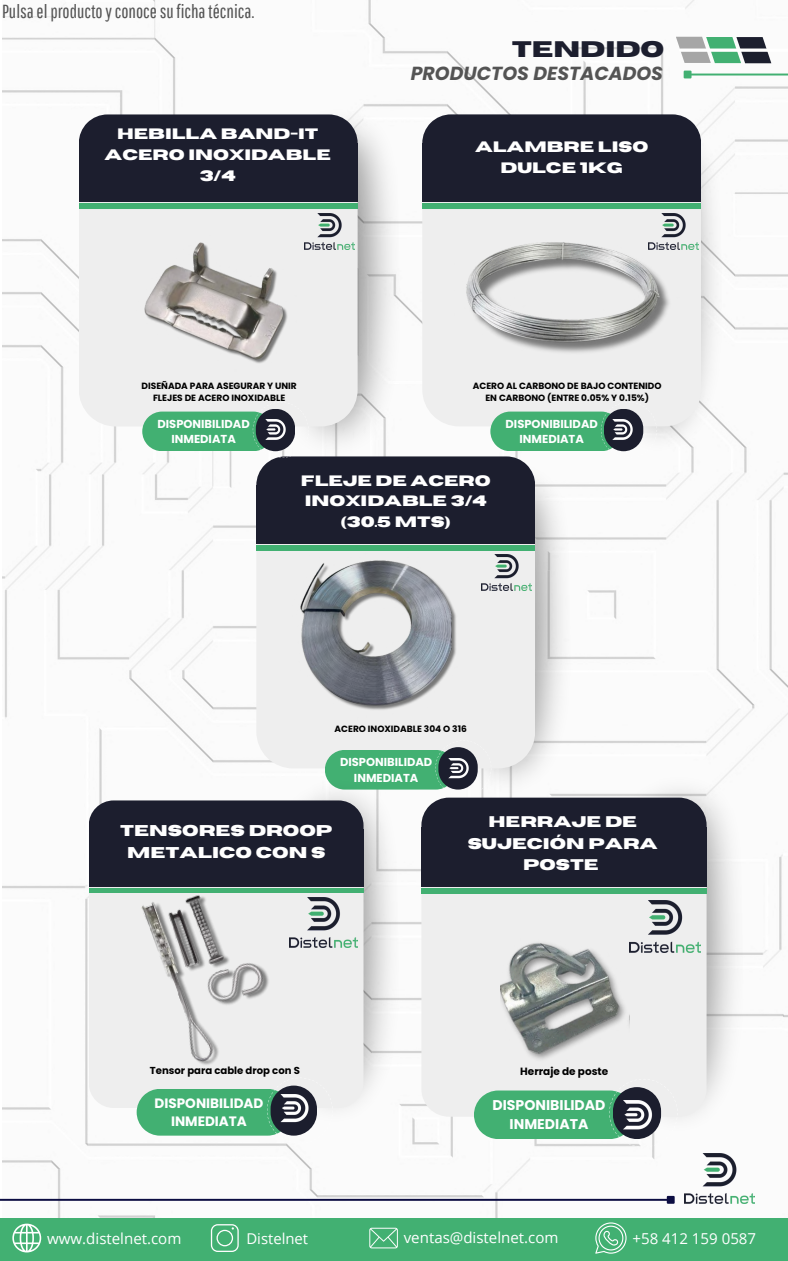
<style>
.page{position:relative;width:788px;height:1261px;background:#fff}
.page>*{position:absolute;margin:0;border:0;box-sizing:border-box;transform-origin:0 0}
.t1{font:700 22.4px "Horizon";color:#1c1e2e}
.t2{font:18.9px "Pathway Gothic One";color:#545454}
.t3{font:italic 700 18.9px "Poppins";color:#545454}
.t4{font:700 15.58px/21.7px "Horizon";color:#fff;text-align:center}
.t5{font:700 15.4px/21.3px "Horizon";color:#fff;text-align:center}
.t6{font:700 15.05px/20.9px "Horizon";color:#fff;text-align:center}
.t7{font:15.05px "Open Sans";color:#fff}
.t8{font:14.88px "Open Sans";color:#fff}
.t9{font:700 14.09px/19.1px "Poppins";color:#fff;text-align:center}
.t10{font:700 13.56px/18.4px "Poppins";color:#fff;text-align:center}
.t11{font:700 11.55px/15.6px "Poppins";color:#fff;text-align:center}
.t12{font:700 10.5px "Poppins";color:#000}
.t13{font:700 10.06px "Poppins";color:#000}
.t14{font:700 9.01px/12px "Poppins";color:#000;text-align:center}
</style>
<div class="page">
<img style="left:2px;top:0;width:785px;height:1217px">
<div style="left:0;top:1217px;width:788px;height:43px;background:#42b072"></div>
<hr style="left:0;top:1198px;width:667px;height:2px;background:#0c0d42">
<div style="left:666px;top:1195px;width:8px;height:8px;border:2px solid #0c0d42"></div>
<img style="left:684px;top:1153px;width:70px;height:50px">
<svg style="left:675px;top:37px;width:61px;height:26px"></svg>
<img style="left:736px;top:37px;width:35px;height:26px">
<svg style="left:678px;top:48px;width:109px;height:4px"></svg>
<hr style="left:691px;top:73px;width:97px;height:2px;background:#42b072">
<div style="left:683px;top:71px;width:8px;height:7px;border:2px solid #42b072"></div>
<img style="left:288px;top:100px;width:115px;height:302px">
<div style="left:79px;top:201px;width:278px;height:225px;background:#eee"></div>
<div style="left:79px;top:204px;width:278px;height:5px;background:#42b072"></div>
<svg style="left:79px;top:114px;width:278px;height:29px;background:#282a39"></svg>
<div style="left:79px;top:143px;width:278px;height:58px;background:#1c1e2e"></div>
<img style="left:616px;top:113px;width:109px;height:348px">
<div style="left:422px;top:201px;width:279px;height:225px;background:#eee"></div>
<div style="left:422px;top:203px;width:279px;height:5px;background:#42b072"></div>
<svg style="left:422px;top:114px;width:279px;height:29px;background:#292a39"></svg>
<div style="left:422px;top:143px;width:279px;height:58px;background:#1c1e2e"></div>
<img style="left:304px;top:214px;width:50px;height:36px">
<img style="left:648px;top:213px;width:50px;height:36px">
<img style="left:535px;top:513px;width:38px;height:227px">
<div style="left:256px;top:543px;width:279px;height:225px;background:#eee"></div>
<div style="left:256px;top:545px;width:279px;height:5px;background:#42b072"></div>
<div style="left:256px;top:485px;width:279px;height:58px;background:#1c1e2e"></div>
<img style="left:481px;top:554px;width:50px;height:36px">
<img style="left:292px;top:543px;width:165px;height:177px">
<svg style="left:142px;top:402px;width:514px;height:111px"></svg>
<div style="left:604px;top:408px;width:39px;height:43px;background:#1c1e2e;border-radius:20px"></div>
<svg style="left:12px;top:1223px;width:29px;height:29px"></svg>
<svg style="left:369px;top:1227px;width:29px;height:20px"></svg>
<svg style="left:595px;top:1222px;width:31px;height:31px"></svg>
<svg style="left:211px;top:1224px;width:27px;height:27px"></svg>
<img style="left:255px;top:419px;width:42px;height:22px">
<img style="left:602px;top:419px;width:42px;height:22px">
<img style="left:136px;top:235px;width:161px;height:136px">
<img style="left:454px;top:240px;width:225px;height:121px">
<img style="left:289px;top:770px;width:113px;height:362px">
<div style="left:89px;top:847px;width:274px;height:260px;background:#eee;border-radius:25px"></div>
<div style="left:89px;top:888px;width:274px;height:5px;background:#42b072"></div>
<div style="left:89px;top:800px;width:274px;height:56px;background:#1c1e2e;border-radius:25px"></div>
<div style="left:89px;top:828px;width:274px;height:58px;background:#1c1e2e"></div>
<img style="left:87px;top:855px;width:216px;height:250px">
<img style="left:289px;top:897px;width:69px;height:50px">
<svg style="left:137px;top:1077px;width:196px;height:65px"></svg>
<div style="left:270px;top:1085px;width:47px;height:50px;background:#1c1e2e;border-radius:23px"></div>
<img style="left:265px;top:1094px;width:58px;height:29px">
<img style="left:677px;top:767px;width:69px;height:375px">
<div style="left:421px;top:886px;width:285px;height:230px;background:#eee"></div>
<div style="left:421px;top:888px;width:285px;height:5px;background:#42b072"></div>
<svg style="left:325px;top:740px;width:381px;height:116px"></svg>
<div style="left:421px;top:826px;width:285px;height:60px;background:#1c1e2e"></div>
<img style="left:629px;top:900px;width:71px;height:52px">
<svg style="left:474px;top:1078px;width:203px;height:68px"></svg>
<div style="left:613px;top:1086px;width:48px;height:52px;background:#1c1e2e;border-radius:24px"></div>
<img style="left:500px;top:931px;width:129px;height:174px">
<img style="left:607px;top:1099px;width:60px;height:31px">
<p class="t2" style="left:2px;top:0;width:254px">Pulsaelproductoyconocesufichatécnica.</p>
<p class="t6" style="left:105px;top:124px;width:228px">HEBILLA BAND-IT<br>ACERO INOXIDABLE<br>3/4</p>
<p class="t1" style="left:511px;top:38px;width:154px">TENDIDO</p>
<p class="t3" style="left:410px;top:61px;width:254px">PRODUCTOS DESTACADOS</p>
<p class="t6" style="left:475px;top:137px;width:175px">ALAMBRE LISO<br>DULCE 1KG</p>
<p class="t14" style="left:141px;top:380px;width:157px">DISEÑADA PARA ASEGURAR Y UNIR<br>FLEJES DE ACERO INOXIDABLE</p>
<p class="t14" style="left:473px;top:380px;width:190px">ACERO AL CARBONO DE BAJO CONTENIDO<br>EN CARBONO (ENTRE 0.05% Y 0.15%)</p>
<h4 class="t11" style="left:157px;top:416px;width:94px">DISPONIBILIDAD<br>INMEDIATA</h4>
<h4 class="t11" style="left:505px;top:416px;width:94px">DISPONIBILIDAD<br>INMEDIATA</h4>
<p class="t6" style="left:301px;top:470px;width:191px">FLEJE DE ACERO<br>INOXIDABLE 3/4 (30.5 MTS)</p>
<p class="t14" style="left:334px;top:723px;width:134px">ACERO INOXIDABLE 304 O 316</p>
<p class="t11" style="left:340px;top:754px;width:94px">DISPONIBILIDAD<br>INMEDIATA</p>
<p class="t4" style="left:120px;top:820px;width:214px">TENSORES DROOP<br>METALICO CON S</p>
<h5 class="t5" style="left:467px;top:811px;width:191px">HERRAJE DE<br>SUJECIÓN PARA<br>POSTE</h5>
<p class="t13" style="left:150px;top:1063px;width:151px">Tensor para cable drop con S</p>
<p class="t10" style="left:155px;top:1093px;width:110px">DISPONIBILIDAD<br>INMEDIATA</p>
<h5 class="t12" style="left:520px;top:1063px;width:90px">Herraje de poste</h5>
<p class="t9" style="left:492px;top:1095px;width:114px">DISPONIBILIDAD<br>INMEDIATA</p>
<p class="t7" style="left:47px;top:1227px;width:136px">www.distelnet.com</p>
<p class="t8" style="left:246px;top:1227px;width:63px">Distelnet</p>
<p class="t7" style="left:404px;top:1226px;width:156px">ventas@distelnet.com</p>
<p class="t7" style="left:632px;top:1227px;width:125px">+58 412 159 0587</p>
</div>
